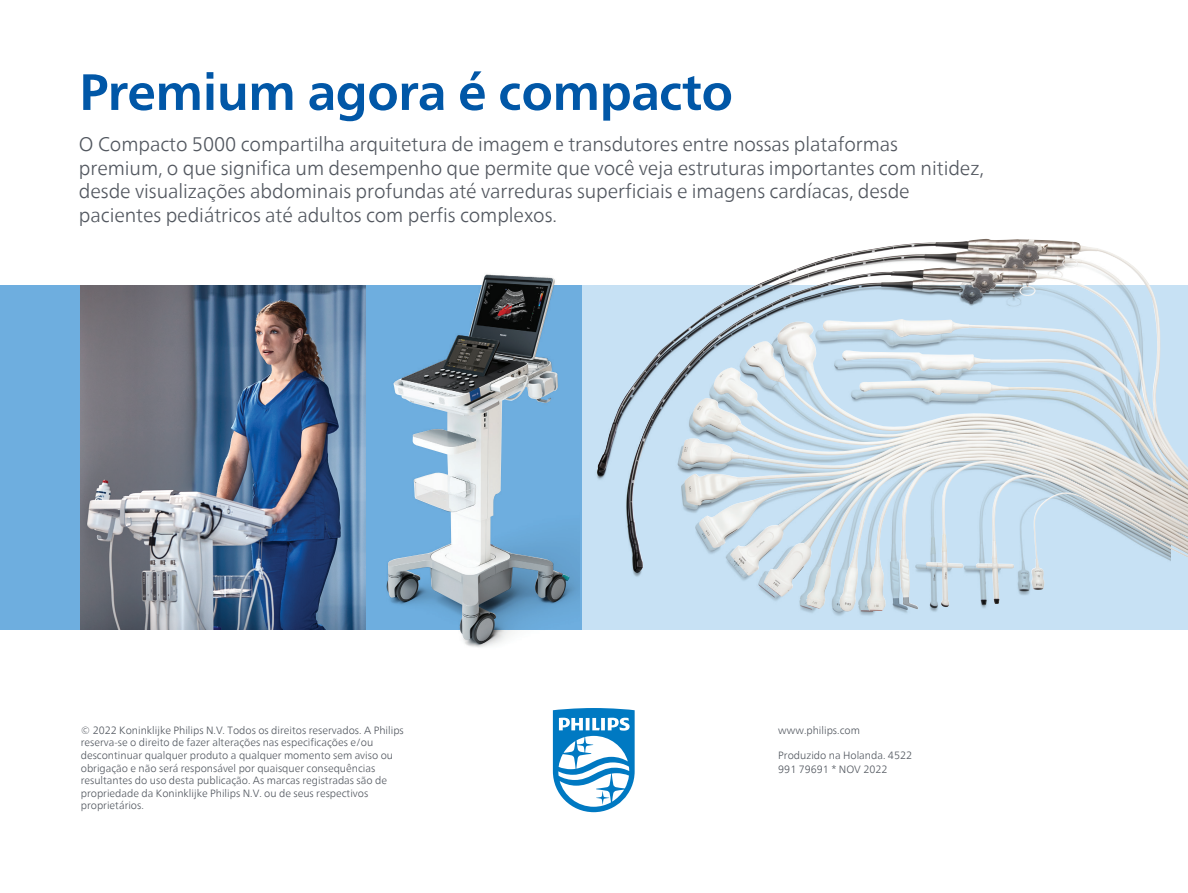
<style>
.page{position:relative;width:1188px;height:893px;background:#fff}
.page>*{position:absolute;margin:0;border:0;box-sizing:border-box;transform-origin:0 0}
._03_Introduction{font:700 51px "Neue Frutiger World";letter-spacing:-.01em;color:#0157a7}
._03_Introduction-2{font:300 19.5px/23.4px "Neue Frutiger World";letter-spacing:-.005em;color:#52575f}
._08_Legal{font:300 10.5px/12.6px "Neue Frutiger World";color:#52575f}
</style>
<div class="page">
<div style="left:0;top:285px;width:582px;height:345px;background:#6eaedf"></div>
<svg style="left:553px;top:708px;width:82px;height:104px"></svg>
<img style="left:81px;top:285px;width:261px;height:345px">
<img style="left:342px;top:274px;width:237px;height:374px">
<img style="left:385px;top:275px;width:184px;height:372px">
<svg style="left:582px;top:285px;width:606px;height:345px;background:#c8deee"></svg>
<img style="left:591px;top:238px;width:579px;height:385px">
<img style="left:596px;top:241px;width:563px;height:330px">
<p class="_03_Introduction" style="left:79px;top:47px;width:656px">Premium agora é compacto</p>
<p class="_03_Introduction-2" style="left:79px;top:133px;width:906px">O Compacto 5000 compartilha arquitetura de imagem e transdutores entre nossas plataformas premium, o que significa um desempenho que permite que você veja estruturas importantes com nitidez, desde visualizações abdominais profundas até varreduras superficiais e imagens cardíacas, desde pacientes pediátricos até adultos com perfis complexos.</p>
<p class="_08_Legal" style="left:81px;top:724px;width:325px">© 2022 Koninklijke Philips N.V. Todos os direitos reservados. A Philips reserva-se o direito de fazer alterações nas especificações e/ou descontinuar qualquer produto a qualquer momento sem aviso ou obrigação e não será responsável por quaisquer consequências resultantes do uso desta publicação. As marcas registradas são de propriedade da Koninklijke Philips N.V. ou de seus respectivos proprietários.</p>
<p class="_08_Legal" style="left:778px;top:724px;width:83px">www.philips.com</p>
<p class="_08_Legal" style="left:778px;top:749px;width:135px;line-height:13.5px">Produzido na Holanda. 4522<br>991 79691 * NOV 2022</p>
</div>
